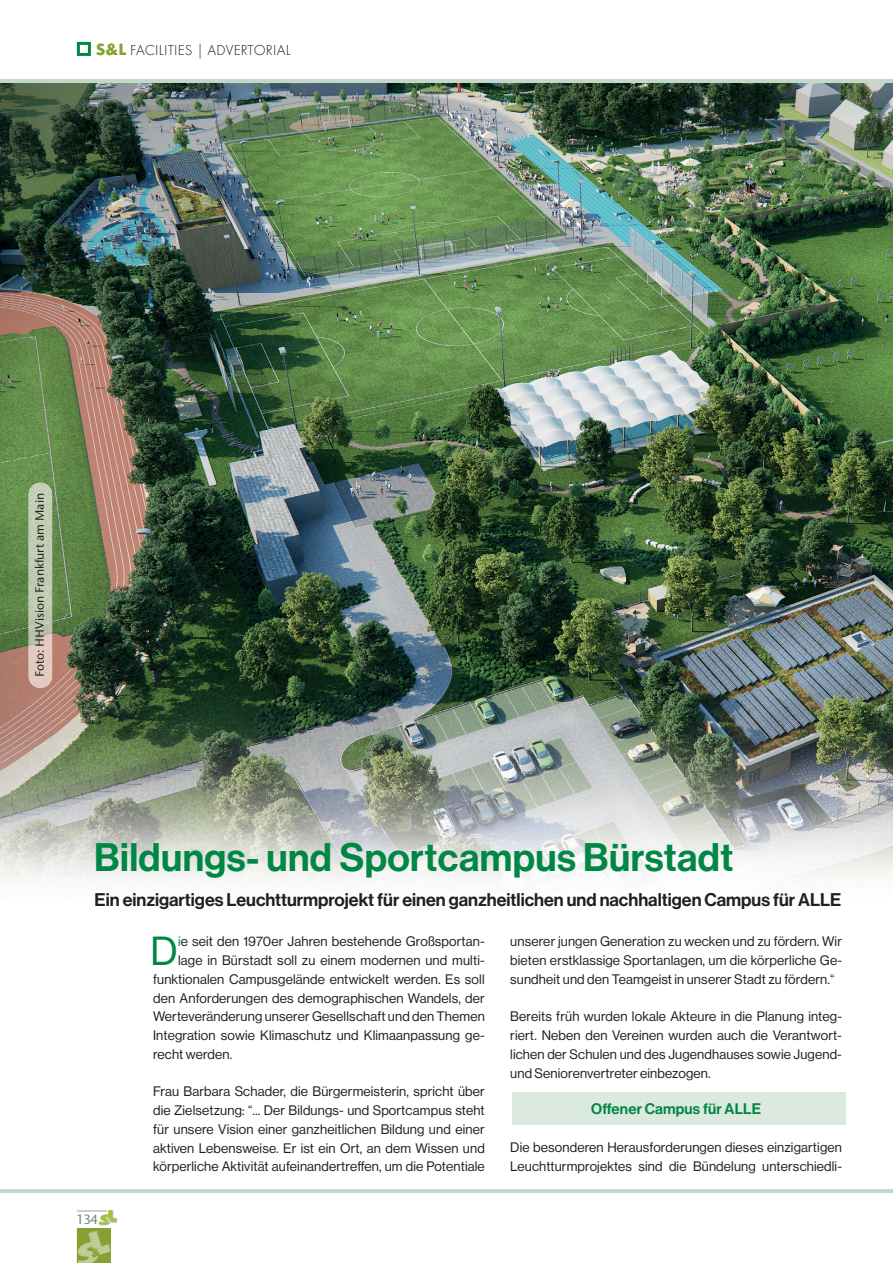
<style>
.page{position:relative;width:893px;height:1263px;background:#fff}
.page>*{position:absolute;margin:0;border:0;box-sizing:border-box;transform-origin:0 0}
.t1{font:39.75px "N Haas Grotesk DS Pro 55 Rg";color:#008744}
.t2{font:39px "N Haas Grotesk DS Pro 65 Md";letter-spacing:.01em;color:#008744}
.t3{font:18px "N Haas Grotesk DS Pro 65 Md";color:#231f20}
.t4{font:300 15px "Futura PT";letter-spacing:.015em;color:#231f20}
.t5{font:15px "N Haas Grotesk DS Pro 65 Md";letter-spacing:.01em;color:#008744}
.t6{font:13.5px/18.8px "N Haas Grotesk DS Pro 55 Rg";letter-spacing:.01em;color:#231f20;text-align:justify}
.t7{font:500 13.5px "Stone Sans ITC";color:#808285}
.t8{font:500 12px "Stone Sans ITC";color:#231f20}
.s1{font-family:"Futura";font-weight:700;color:#86a232}
.s2{color:#008744}
</style>
<div class="page">
<img style="left:0;top:83px;width:893px;height:800px">
<div style="left:512px;top:1092px;width:333px;height:33px;background:#dbe9de"></div>
<svg style="left:77px;top:42px;width:14px;height:14px"></svg>
<hr style="left:0;top:80px;width:893px;height:3px;background:#c1dac8">
<img style="left:77px;top:1228px;width:33px;height:35px">
<img style="left:97px;top:1209px;width:20px;height:17px">
<svg style="left:77px;top:1210px;width:29px;height:1px"></svg>
<hr style="left:0;top:1189px;width:893px;height:3px;background:#c1dac8">
<img style="left:29px;top:483px;width:23px;height:205px;border-radius:12px">
<p class="t4" style="left:96px;top:43px;width:196px"><span class="s1">S&amp;L</span> FACILITIES | ADVERTORIAL</p>
<p class="t8" style="left:35px;top:677px;width:185px;rotate:-90deg">Foto: HHVision Frankfurt am Main</p>
<h2 class="t2" style="left:94px;top:843px;width:641px">Bildungs- und Sportcampus Bürstadt</h2>
<h3 class="t3" style="left:95px;top:893px;width:748px">Ein einzigartiges Leuchtturmprojekt für einen ganzheitlichen und nachhaltigen Campus für ALLE</h3>
<p class="t7" style="left:77px;top:1215px;width:23px">134</p>
<h1 class="t1" style="left:150px;top:937px;width:29px">D</h1>
<p class="t6" style="left:178px;top:933px;width:308px"><span class="s2">i</span>e seit den 1970er Jahren bestehende Großsportan-</p>
<p class="t6" style="left:178px;top:952px;width:308px">lage in Bürstadt soll zu einem modernen und multi-</p>
<p class="t6" style="left:153px;top:971px;width:333px">funktionalen Campusgelände entwickelt werden. Es soll</p>
<p class="t6" style="left:153px;top:989px;width:333px">den Anforderungen des demographischen Wandels, der</p>
<p class="t6" style="left:153px;top:1008px;width:333px">Werteveränderung unserer Gesellschaft und den Themen</p>
<p class="t6" style="left:153px;top:1027px;width:333px">Integration sowie Klimaschutz und Klimaanpassung ge-</p>
<p class="t6" style="left:153px;top:1046px;width:81px">recht werden.</p>
<p class="t6" style="left:153px;top:1083px;width:333px">Frau Barbara Schader, die Bürgermeisterin, spricht über die Zielsetzung: “... Der Bildungs- und Sportcampus steht für unsere Vision einer ganzheitlichen Bildung und einer aktiven Lebensweise. Er ist ein Ort, an dem Wissen und körperliche Aktivität aufeinandertreffen, um die Potentiale</p>
<p class="t6" style="left:510px;top:933px;width:333px">unserer jungen Generation zu wecken und zu fördern. Wir bieten erstklassige Sportanlagen, um die körperliche Ge&shy;sundheit und den Teamgeist in unserer Stadt zu fördern.“</p>
<p class="t6" style="left:510px;top:1008px;width:333px">Bereits früh wurden lokale Akteure in die Planung integ&shy;riert. Neben den Vereinen wurden auch die Verantwort&shy;lichen der Schulen und des Jugendhauses sowie Jugend&shy;und Seniorenvertreter einbezogen.</p>
<p class="t5" style="left:591px;top:1104px;width:171px">Offener Campus für ALLE</p>
<p class="t6" style="left:510px;top:1139px;width:333px">Die besonderen Herausforderungen dieses einzigartigen<br>Leuchtturmprojektes sind die Bündelung unterschiedli-</p>
</div>
